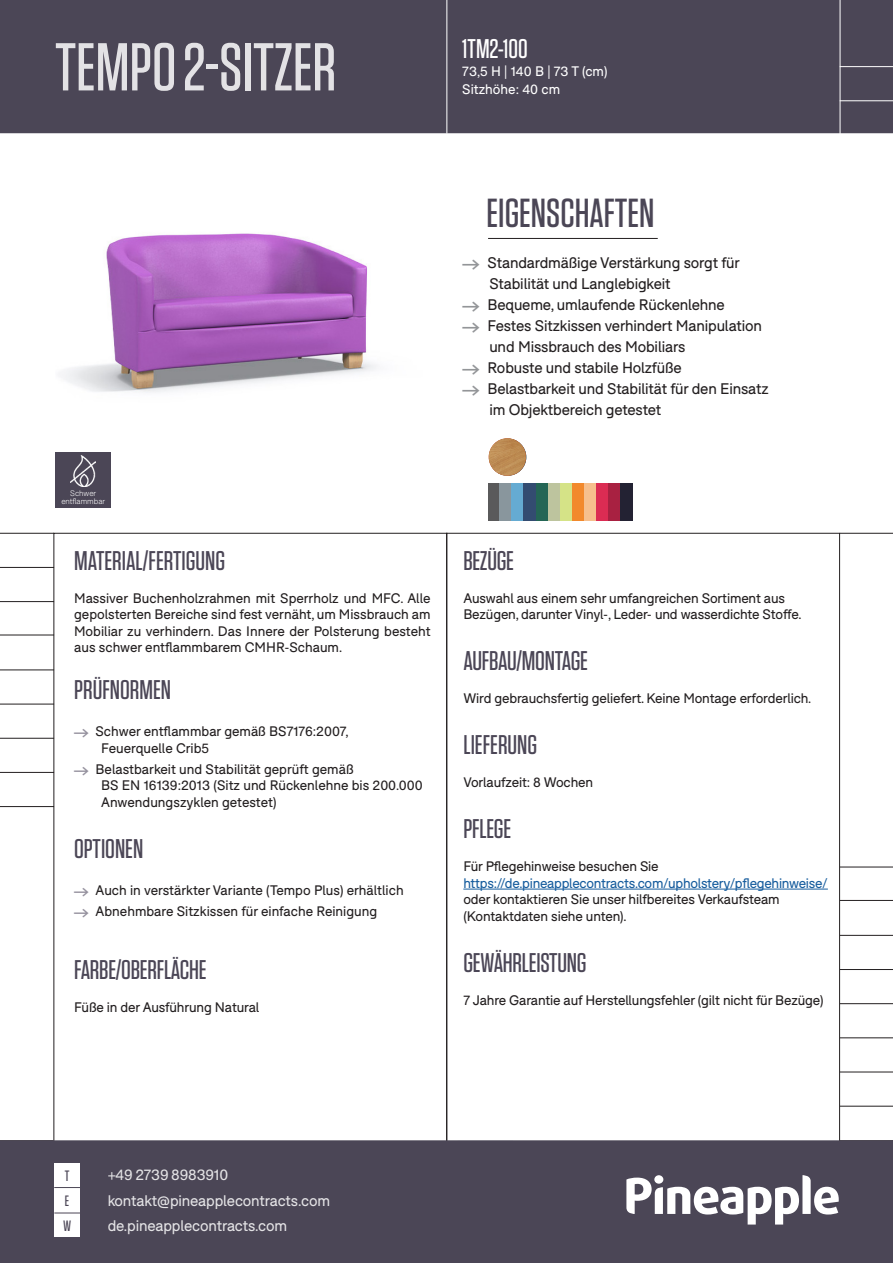
<style>
.page{position:relative;width:893px;height:1263px;background:#fff}
.page>*{position:absolute;margin:0;border:0;box-sizing:border-box;transform-origin:0 0}
.t1{font:500 67.5px "Tungsten";color:#fff}
.t2{font:500 40.5px "Tungsten";color:#4b4656}
.t3{font:500 27px "Tungsten";letter-spacing:-.01em;color:#4b4656}
.t4{font:500 27px "Tungsten";color:#fff}
.t5{font:15px/21px "F37 Bolton";letter-spacing:-.01em;color:#231f20}
.t6{font:15px "F37 Bolton";letter-spacing:-.01em;color:#fff}
.t7{font:500 15px "Tungsten";color:#4b4656}
.t8{font:13.5px/16.5px "F37 Bolton";letter-spacing:-.01em;color:#231f20}
.t9{font:13.5px "F37 Bolton";letter-spacing:-.02em;color:#175d9e}
.t10{font:13.5px "F37 Bolton";color:#fff}
.t11{font:300 7.8px "F37 Bolton";color:#fff}
.s1{font-family:"Pinearrow";font-size:12.75px;color:#95919e}
.s2{font-family:"Pinearrow";color:#939598}
</style>
<div class="page">
<div style="left:1px;top:1px;width:891px;height:131px;background:#4b4656"></div>
<div style="left:0;top:0;width:893px;height:133px;border:2px solid #4b4656"></div>
<div style="left:1px;top:1141px;width:891px;height:121px;background:#4b4656"></div>
<div style="left:0;top:1140px;width:893px;height:123px;border:2px solid #4b4656"></div>
<hr style="left:840px;top:867px;width:53px;height:1px;background:#231f20">
<hr style="left:840px;top:1003px;width:53px;height:1px;background:#231f20">
<hr style="left:840px;top:935px;width:53px;height:1px;background:#231f20">
<hr style="left:840px;top:1072px;width:53px;height:1px;background:#231f20">
<hr style="left:840px;top:1037px;width:53px;height:1px;background:#231f20">
<hr style="left:840px;top:969px;width:53px;height:1px;background:#231f20">
<hr style="left:840px;top:1106px;width:53px;height:1px;background:#231f20">
<hr style="left:463px;top:889px;width:365px;height:1px;background:#175d9e">
<hr style="left:840px;top:900px;width:53px;height:1px;background:#231f20">
<svg style="left:626px;top:1175px;width:213px;height:49px"></svg>
<div style="left:654px;top:1175px;width:9px;height:9px;background:#fff;border-radius:50%"></div>
<div style="left:54px;top:1162px;width:26px;height:25px;background:#fff"></div>
<div style="left:54px;top:1187px;width:26px;height:25px;background:#fff"></div>
<svg style="left:54px;top:1187px;width:26px;height:1px"></svg>
<hr style="left:840px;top:533px;width:53px;height:1px;background:#231f20">
<hr style="left:488px;top:238px;width:170px;height:1px;background:#231f20">
<hr style="left:840px;top:0;width:1px;height:135px;background:#fff">
<hr style="left:840px;top:66px;width:53px;height:1px;background:#fff">
<hr style="left:840px;top:100px;width:53px;height:1px;background:#fff">
<hr style="left:446px;top:0;width:1px;height:134px;background:#fff">
<hr style="left:0;top:601px;width:54px;height:1px;background:#231f20">
<hr style="left:0;top:738px;width:54px;height:1px;background:#231f20">
<hr style="left:0;top:669px;width:54px;height:1px;background:#231f20">
<hr style="left:0;top:533px;width:54px;height:1px;background:#231f20">
<hr style="left:0;top:806px;width:54px;height:1px;background:#231f20">
<hr style="left:0;top:772px;width:54px;height:1px;background:#231f20">
<hr style="left:0;top:704px;width:54px;height:1px;background:#231f20">
<hr style="left:0;top:567px;width:54px;height:1px;background:#231f20">
<hr style="left:0;top:635px;width:54px;height:1px;background:#231f20">
<div style="left:54px;top:1212px;width:26px;height:25px;background:#fff"></div>
<svg style="left:54px;top:1212px;width:26px;height:1px"></svg>
<div style="left:55px;top:452px;width:56px;height:55px;background:#4b4656"></div>
<img style="left:71px;top:456px;width:24px;height:31px">
<div style="left:488px;top:484px;width:12px;height:37px;background:#5a5a5b"></div>
<div style="left:536px;top:484px;width:12px;height:37px;background:#246655"></div>
<div style="left:548px;top:484px;width:12px;height:37px;background:#bdc49e"></div>
<div style="left:500px;top:484px;width:12px;height:37px;background:#89969d"></div>
<div style="left:512px;top:484px;width:12px;height:37px;background:#65abd2"></div>
<div style="left:524px;top:484px;width:12px;height:37px;background:#334c71"></div>
<div style="left:560px;top:484px;width:12px;height:37px;background:#d5e387"></div>
<div style="left:572px;top:484px;width:12px;height:37px;background:#f2892c"></div>
<div style="left:584px;top:484px;width:12px;height:37px;background:#f6bf8d"></div>
<div style="left:596px;top:484px;width:12px;height:37px;background:#db2c53"></div>
<div style="left:608px;top:484px;width:13px;height:37px;background:#a82141"></div>
<div style="left:621px;top:484px;width:12px;height:37px;background:#232233"></div>
<img style="left:489px;top:438px;width:37px;height:38px;border-radius:19px">
<img style="left:62px;top:233px;width:315px;height:160px">
<h1 class="t1" style="left:55px;top:32px;width:283px">TEMPO 2-SITZER</h1>
<p class="t4" style="left:462px;top:35px;width:67px">1TM2-100</p>
<p class="t10" style="left:462px;top:63px;width:147px">73,5 H | 140 B | 73 T (cm)</p>
<p class="t10" style="left:462px;top:81px;width:99px">Sitzhöhe: 40 cm</p>
<p class="t11" style="left:70px;top:489px;width:27px">Schwer</p>
<p class="t11" style="left:61px;top:496px;width:45px">entflammbar</p>
<p class="t3" style="left:74px;top:546px;width:152px">MATERIAL/FERTIGUNG</p>
<p class="t8" style="left:74px;top:590px;width:358px;text-align:justify">Massiver Buchenholzrahmen mit Sperrholz und MFC. Alle gepolsterten Bereiche sind fest vernäht, um Missbrauch am Mobiliar zu verhindern. Das Innere der Polsterung besteht aus schwer entflammbarem CMHR-Schaum.</p>
<p class="t3" style="left:74px;top:675px;width:98px">PRÜFNORMEN</p>
<p class="t8" style="left:101px;top:723px;width:249px;text-indent:-27px"><span class="s1">A</span> Schwer entflammbar gemäß BS7176:2007,<br>Feuerquelle Crib5</p>
<p class="t8" style="left:101px;top:761px;width:323px;text-indent:-27px"><span class="s1">A</span> Belastbarkeit und Stabilität geprüft gemäß<br>BS EN 16139:2013 (Sitz und Rückenlehne bis 200.000<br>Anwendungszyklen getestet)</p>
<p class="t3" style="left:74px;top:834px;width:71px">OPTIONEN</p>
<p class="t8" style="left:74px;top:882px;width:331px"><span class="s1">A</span> Auch in verstärkter Variante (Tempo Plus) erhältlich</p>
<p class="t8" style="left:74px;top:903px;width:305px"><span class="s1">A</span> Abnehmbare Sitzkissen für einfache Reinigung</p>
<p class="t3" style="left:74px;top:956px;width:134px">FARBE/OBERFLÄCHE</p>
<p class="t8" style="left:74px;top:999px;width:187px">Füße in der Ausführung Natural</p>
<p class="t2" style="left:487px;top:192px;width:169px">EIGENSCHAFTEN</p>
<p class="t5" style="left:489px;top:252px;width:252px;text-indent:-27px"><span class="s2">A</span> Standardmäßige Verstärkung sorgt für<br>Stabilität und Langlebigkeit</p>
<p class="t5" style="left:462px;top:294px;width:264px"><span class="s2">A</span> Bequeme, umlaufende Rückenlehne</p>
<p class="t5" style="left:489px;top:315px;width:274px;text-indent:-27px"><span class="s2">A</span> Festes Sitzkissen verhindert Manipulation und Missbrauch des Mobiliars</p>
<p class="t5" style="left:462px;top:357px;width:221px"><span class="s2">A</span> Robuste und stabile Holzfüße</p>
<p class="t5" style="left:489px;top:378px;width:281px;text-indent:-27px"><span class="s2">A</span> Belastbarkeit und Stabilität für den Einsatz im Objektbereich getestet</p>
<p class="t3" style="left:463px;top:546px;width:52px">BEZÜGE</p>
<p class="t8" style="left:463px;top:590px;width:323px">Auswahl aus einem sehr umfangreichen Sortiment aus</p>
<p class="t8" style="left:463px;top:606px;width:340px">Bezügen, darunter Vinyl-, Leder- und wasserdichte Stoffe.</p>
<p class="t3" style="left:463px;top:647px;width:126px">AUFBAU/MONTAGE</p>
<p class="t8" style="left:463px;top:690px;width:350px">Wird gebrauchsfertig geliefert. Keine Montage erforderlich.</p>
<p class="t3" style="left:463px;top:731px;width:75px">LIEFERUNG</p>
<p class="t8" style="left:463px;top:774px;width:131px">Vorlaufzeit: 8 Wochen</p>
<p class="t3" style="left:463px;top:815px;width:49px">PFLEGE</p>
<p class="t8" style="left:463px;top:858px;width:197px">Für Pflegehinweise besuchen Sie</p>
<p class="t9" style="left:463px;top:875px;width:366px">https://de.pineapplecontracts.com/upholstery/pflegehinweise/</p>
<p class="t8" style="left:463px;top:891px;width:318px">oder kontaktieren Sie unser hilfbereites Verkaufsteam</p>
<p class="t8" style="left:463px;top:908px;width:165px">(Kontaktdaten siehe unten).</p>
<p class="t3" style="left:463px;top:948px;width:125px">GEWÄHRLEISTUNG</p>
<p class="t8" style="left:463px;top:992px;width:362px">7 Jahre Garantie auf Herstellungsfehler (gilt nicht für Bezüge)</p>
<p class="t7" style="left:65px;top:1168px;width:6px">T</p>
<p class="t6" style="left:107px;top:1166px;width:122px">+49 2739 8983910</p>
<p class="t7" style="left:65px;top:1193px;width:6px">E</p>
<p class="t6" style="left:107px;top:1191px;width:224px">kontakt@pineapplecontracts.com</p>
<p class="t7" style="left:63px;top:1218px;width:10px">W</p>
<p class="t6" style="left:107px;top:1217px;width:181px">de.pineapplecontracts.com</p>
</div>
